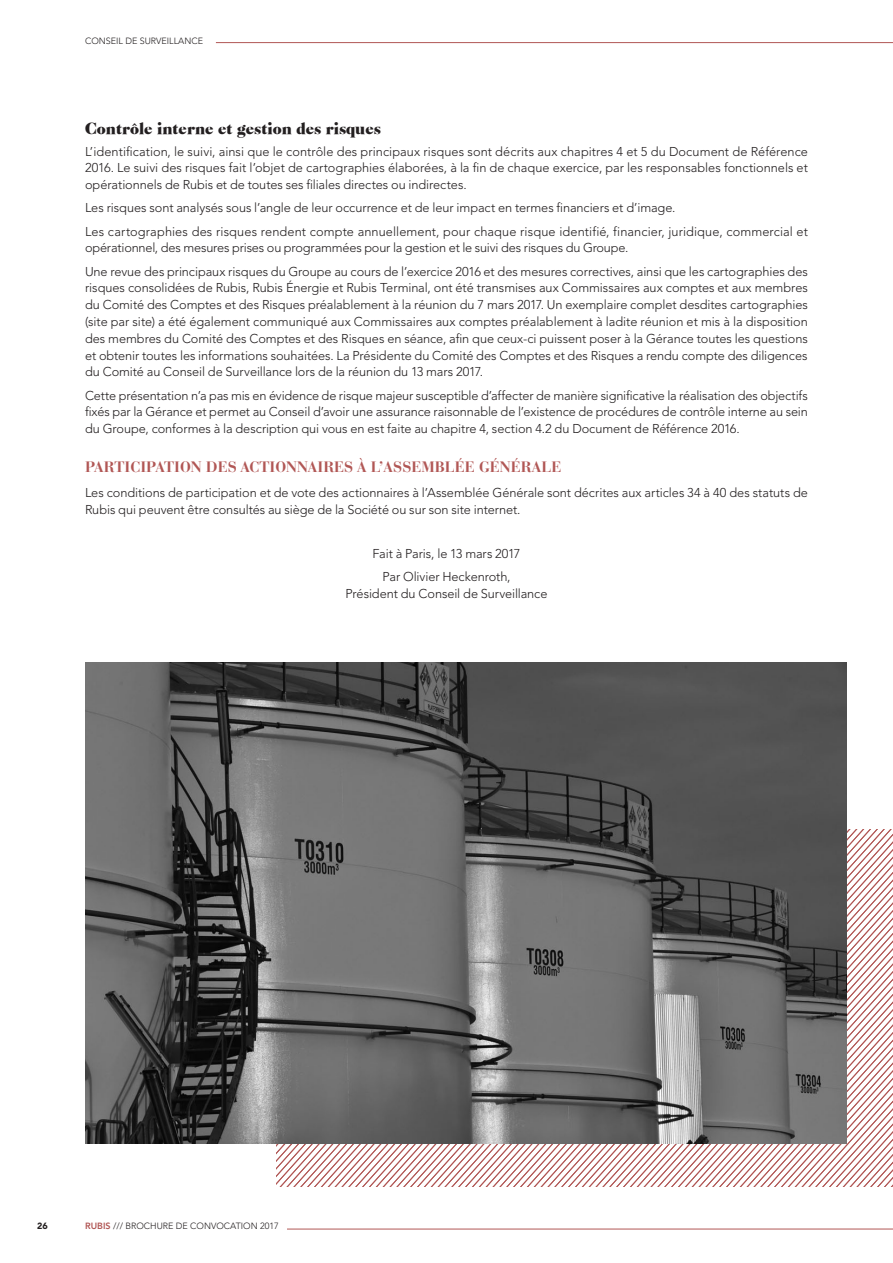
<style>
.page{position:relative;width:893px;height:1263px;background:#fff}
.page>*{position:absolute;margin:0;border:0;box-sizing:border-box;transform-origin:0 0}
.t1{font:700 15px "Bauer Bodoni Std";color:#b15755}
.t2{font:15px "Cabernet JF";color:#231f20}
.t3{font:300 12.75px/16.8px "Avenir LT Std";letter-spacing:-.005em;color:#231f20;text-align:justify}
.t4{font:300 9px "Avenir LT Std";color:#231f20}
.t5{font:900 9px "Avenir LT Std";color:#231f20}
.s1{font-weight:800;color:#b15755}
</style>
<div class="page">
<hr style="left:157px;top:42px;width:736px;height:1px;background:#b15755">
<div style="left:85px;top:39px;width:131px;height:8px;background:#fff"></div>
<svg style="left:295px;top:1144px;width:144px;height:42px"></svg>
<svg style="left:536px;top:870px;width:357px;height:316px"></svg>
<img style="left:85px;top:662px;width:761px;height:482px">
<hr style="left:287px;top:1229px;width:606px;height:1px;background:#b15755">
<p class="t4" style="left:85px;top:36px;width:120px">CONSEIL DE SURVEILLANCE</p>
<p class="t2" style="left:85px;top:119px;width:297px">Contrôle interne et gestion des risques</p>
<p class="t3" style="left:85px;top:143px;width:724px">L’identification, le suivi, ainsi que le contrôle des principaux risques sont décrits aux chapitres 4 et 5 du Document de Référence 2016. Le suivi des risques fait l’objet de cartographies élaborées, à la fin de chaque exercice, par les responsables fonctionnels et opérationnels de Rubis et de toutes ses filiales directes ou indirectes.</p>
<p class="t3" style="left:85px;top:197px;width:724px;line-height:23.2px">Les risques sont analysés sous l’angle de leur occurrence et de leur impact en termes financiers et d’image.<br>Les cartographies des risques rendent compte annuellement, pour chaque risque identifié, financier, juridique, commercial et</p>
<p class="t3" style="left:85px;top:237px;width:724px;line-height:23.2px">opérationnel, des mesures prises ou programmées pour la gestion et le suivi des risques du Groupe.<br>Une revue des principaux risques du Groupe au cours de l’exercice 2016 et des mesures correctives, ainsi que les cartographies des</p>
<p class="t3" style="left:85px;top:280px;width:724px">risques consolidées de Rubis, Rubis Énergie et Rubis Terminal, ont été transmises aux Commissaires aux comptes et aux membres du Comité des Comptes et des Risques préalablement à la réunion du 7 mars 2017. Un exemplaire complet desdites cartographies (site par site) a été également communiqué aux Commissaires aux comptes préalablement à ladite réunion et mis à la disposition des membres du Comité des Comptes et des Risques en séance, afin que ceux-ci puissent poser à la Gérance toutes les questions et obtenir toutes les informations souhaitées. La Présidente du Comité des Comptes et des Risques a rendu compte des diligences du Comité au Conseil de Surveillance lors de la réunion du 13 mars 2017.</p>
<p class="t3" style="left:85px;top:387px;width:724px">Cette présentation n’a pas mis en évidence de risque majeur susceptible d’affecter de manière significative la réalisation des objectifs fixés par la Gérance et permet au Conseil d’avoir une assurance raisonnable de l’existence de procédures de contrôle interne au sein du Groupe, conformes à la description qui vous en est faite au chapitre 4, section 4.2 du Document de Référence 2016.</p>
<p class="t1" style="left:85px;top:460px;width:478px">PARTICIPATION DES ACTIONNAIRES À L’ASSEMBLÉE GÉNÉRALE</p>
<p class="t3" style="left:85px;top:485px;width:724px">Les conditions de participation et de vote des actionnaires à l’Assemblée Générale sont décrites aux articles 34 à 40 des statuts de<br>Rubis qui peuvent être consultés au siège de la Société ou sur son site internet.</p>
<p class="t3" style="left:372px;top:543px;width:150px;line-height:23.2px;text-align:center">Fait à Paris, le 13 mars 2017<br>Par Olivier Heckenroth,</p>
<p class="t3" style="left:345px;top:586px;width:204px">Président du Conseil de Surveillance</p>
<p class="t5" style="left:37px;top:1222px;width:12px">26</p>
<p class="t4" style="left:85px;top:1222px;width:195px"><span class="s1">RUBIS</span> /// BROCHURE DE CONVOCATION 2017</p>
</div>
